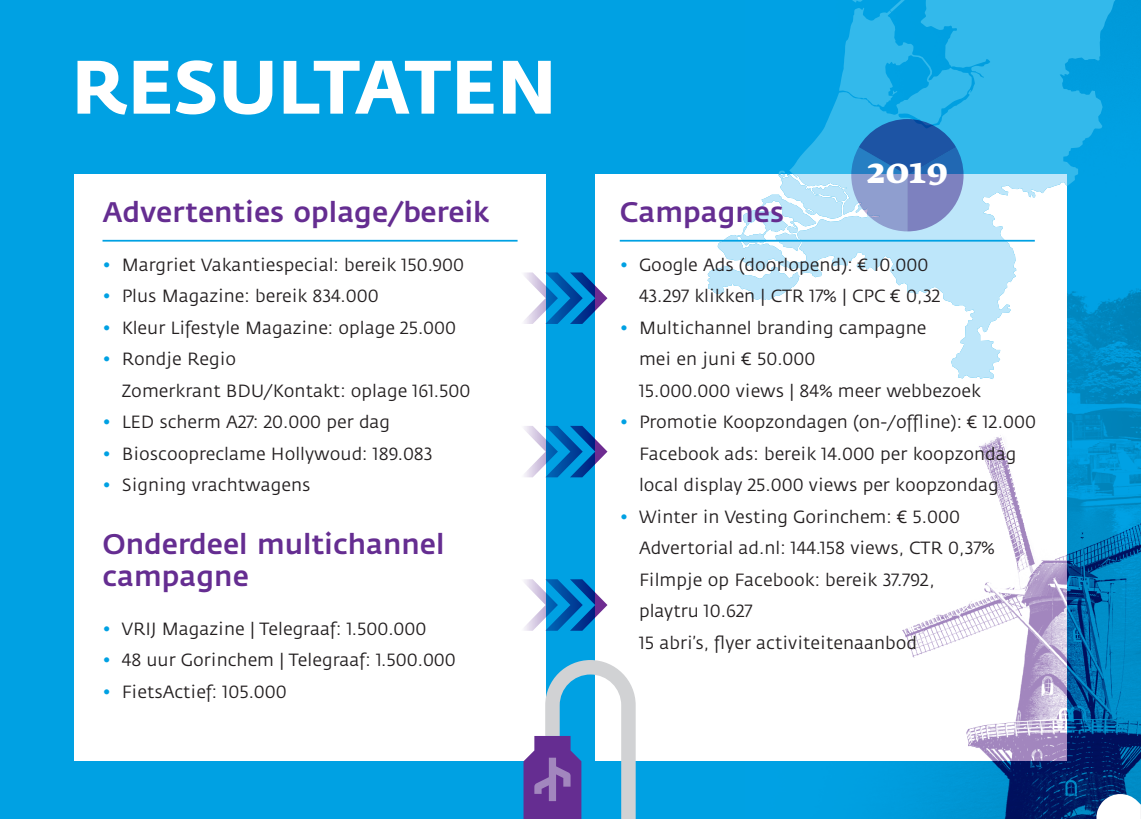
<style>
.page{position:relative;width:1141px;height:819px;background:#00a1e3}
.page>*{position:absolute;margin:0;border:0;box-sizing:border-box;transform-origin:0 0}
.t1{font:700 74.73px "Fedra Sans";color:#fff}
.t2{font:35px "Fedra Serif B Bold SC";color:#fff}
.t3{font:500 28px/31.5px "Fedra Sans";color:#652d91}
.t4{font:17.5px/31.5px "Fedra Sans";color:#231f20}
.s1{color:#00a1e3}
</style>
<div class="page">
<img style="left:745px;top:0;width:395px;height:761px">
<img style="left:893px;top:423px;width:247px;height:396px">
<div style="left:74px;top:174px;width:472px;height:586px;background:#fff"></div>
<div style="left:595px;top:174px;width:472px;height:586px;background:#fff"></div>
<img style="left:902px;top:435px;width:165px;height:325px">
<hr style="left:1140px;top:0;width:1px;height:819px;background:#652d91">
<svg style="left:745px;top:0;width:370px;height:379px"></svg>
<svg style="left:892px;top:90px;width:5px;height:5px"></svg>
<svg style="left:890px;top:0;width:15px;height:12px"></svg>
<svg style="left:523px;top:660px;width:196px;height:159px"></svg>
<svg style="left:1094px;top:791px;width:47px;height:28px"></svg>
<svg style="left:1000px;top:0;width:76px;height:1px"></svg>
<svg style="left:717px;top:174px;width:350px;height:205px"></svg>
<svg style="left:708px;top:265px;width:91px;height:35px"></svg>
<svg style="left:775px;top:119px;width:189px;height:132px;background:#71aedc"></svg>
<hr style="left:620px;top:240px;width:415px;height:1px;background:#00a1e3">
<hr style="left:103px;top:240px;width:415px;height:1px;background:#00a1e3">
<svg style="left:524px;top:272px;width:83px;height:52px"></svg>
<svg style="left:524px;top:426px;width:83px;height:51px"></svg>
<svg style="left:524px;top:579px;width:83px;height:51px"></svg>
<p class="t1" style="left:72px;top:42px;width:486px">RESULTATEN</p>
<p class="t3" style="left:103px;top:197px;width:389px">Advertenties oplage/bereik</p>
<p class="t4" style="left:103px;top:249px;width:363px"><span class="s1">•</span> Margriet Vakantiespecial: bereik 150.900</p>
<p class="t4" style="left:103px;top:281px;width:278px"><span class="s1">•</span> Plus Magazine: bereik 834.000</p>
<p class="t4" style="left:103px;top:312px;width:355px"><span class="s1">•</span> Kleur Lifestyle Magazine: oplage 25.000</p>
<p class="t4" style="left:122px;top:344px;width:350px;text-indent:-19px"><span class="s1">•</span> Rondje Regio<br>Zomerkrant BDU/Kontakt: oplage 161.500</p>
<p class="t4" style="left:103px;top:407px;width:289px"><span class="s1">•</span> LED scherm A27: 20.000 per dag</p>
<p class="t4" style="left:103px;top:438px;width:332px"><span class="s1">•</span> Bioscoopreclame Hollywoud: 189.083</p>
<p class="t4" style="left:103px;top:470px;width:209px"><span class="s1">•</span> Signing vrachtwagens</p>
<p class="t3" style="left:103px;top:529px;width:344px">Onderdeel multichannel campagne</p>
<p class="t4" style="left:103px;top:613px;width:325px"><span class="s1">•</span> VRIJ Magazine | Telegraaf: 1.500.000</p>
<p class="t4" style="left:103px;top:645px;width:355px"><span class="s1">•</span> 48 uur Gorinchem | Telegraaf: 1.500.000</p>
<p class="t4" style="left:103px;top:676px;width:186px"><span class="s1">•</span> FietsActief: 105.000</p>
<p class="t2" style="left:867px;top:150px;width:82px">2019</p>
<p class="t3" style="left:620px;top:197px;width:166px">Campagnes</p>
<p class="t4" style="left:639px;top:249px;width:303px;text-indent:-19px"><span class="s1">•</span> Google Ads (doorlopend): € 10.000<br>43.297 klikken | CTR 17% | CPC € 0,32</p>
<p class="t4" style="left:639px;top:312px;width:344px;text-indent:-19px"><span class="s1">•</span> Multichannel branding campagne<br>mei en juni € 50.000<br>15.000.000 views | 84% meer webbezoek</p>
<p class="t4" style="left:639px;top:407px;width:398px;text-indent:-19px"><span class="s1">•</span> Promotie Koopzondagen (on-/offline): € 12.000<br>Facebook ads: bereik 14.000 per koopzondag local display 25.000 views per koopzondag</p>
<p class="t4" style="left:639px;top:501px;width:357px;text-indent:-19px"><span class="s1">•</span> Winter in Vesting Gorinchem: € 5.000<br>Advertorial ad.nl: 144.158 views, CTR 0,37% Filmpje op Facebook: bereik 37.792, playtru 10.627<br>15 abri’s, flyer activiteitenaanbod</p>
</div>
